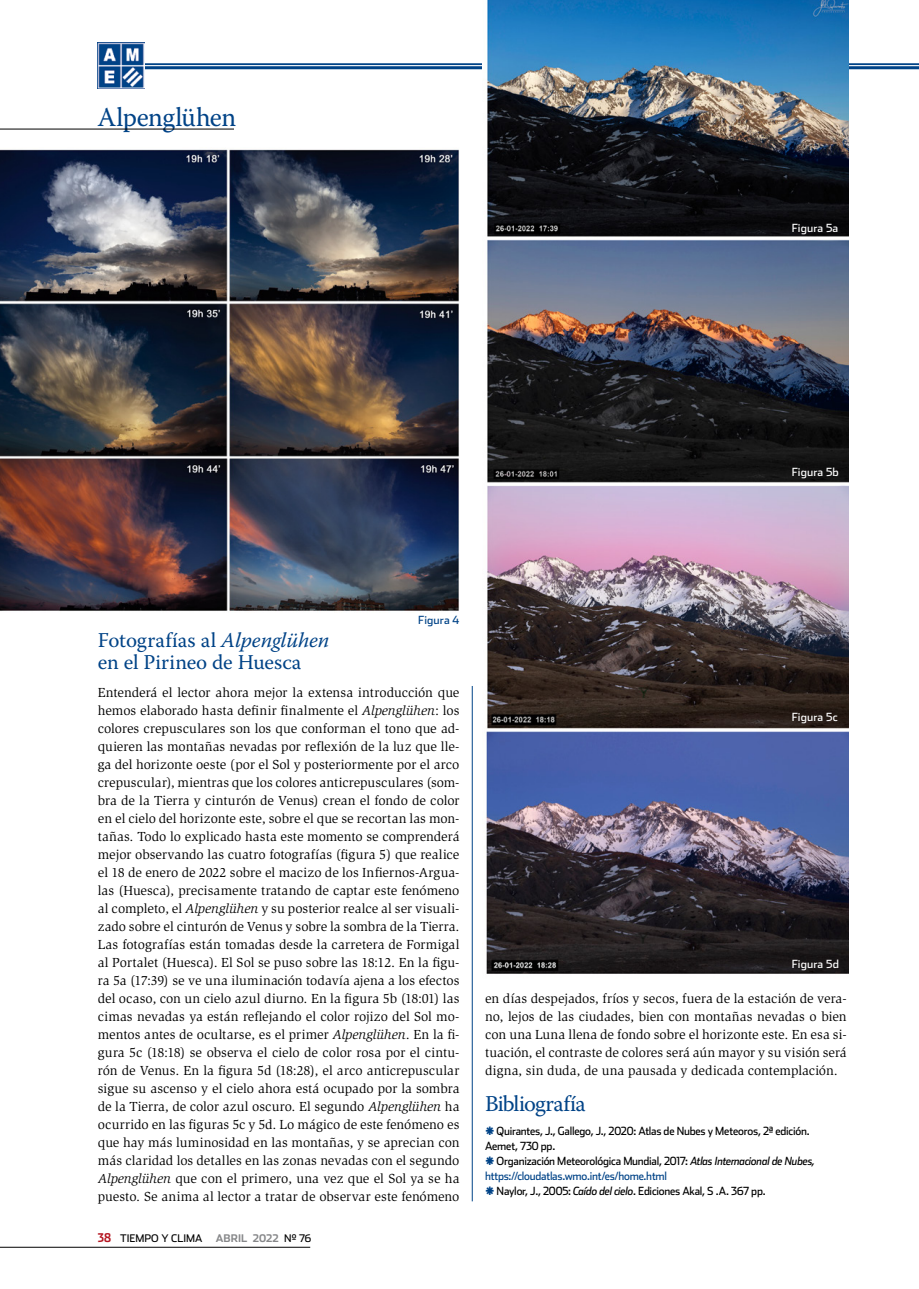
<style>
.page{position:relative;width:919px;height:1289px;background:#fff}
.page>*{position:absolute;margin:0;border:0;box-sizing:border-box;transform-origin:0 0}
.t1{font:27px "Warnock Pro";letter-spacing:-.025em;color:#004387}
.t2{font:22.5px "Warnock Pro";letter-spacing:-.03em;color:#004387}
.t3{font:21px/22.5px "Warnock Pro";color:#004387}
.t4{font:13.5px/18px "Slimbach Std";color:#000;text-align:justify}
.t5{font:11.25px/15px "Stainless";letter-spacing:-.02em;color:#000;scale:.95 1}
.t6{font:11.25px "Stainless";letter-spacing:-.02em;color:#004387;scale:.95 1}
.t7{font:11.25px "Stainless";letter-spacing:.01em;color:#fff}
.t8{font:11.25px "Stainless";letter-spacing:-.02em;color:#004387}
.t9{font:10.5px "Stainless";color:#000}
.t10{font:700 10.5px "Stainless";color:#87888a}
.s1{font-style:italic}
.s2{font-family:"Stainless Cond";font-weight:700;font-size:12px;color:#b51621}
.s3{font-weight:400;color:#000}
</style>
<div class="page">
<hr style="left:0;top:1246px;width:310px;height:1px;background:#000">
<svg style="left:144px;top:63px;width:774px;height:6px;background:#195593"></svg>
<img style="left:98px;top:43px;width:46px;height:46px">
<hr style="left:143px;top:65px;width:775px;height:1px;background:#fff">
<hr style="left:472px;top:686px;width:1px;height:515px;background:#004387">
<hr style="left:0;top:129px;width:234px;height:1px;background:#000">
<img style="left:0;top:149px;width:459px;height:462px">
<img style="left:483px;top:0;width:365px;height:974px">
<h1 class="t1" style="left:97px;top:101px;width:140px">Alpenglühen</h1>
<p class="t7" style="left:791px;top:221px;width:48px">Figura 5a</p>
<p class="t7" style="left:791px;top:466px;width:49px">Figura 5b</p>
<p class="t8" style="left:418px;top:613px;width:43px">Figura 4</p>
<h3 class="t3" style="left:98px;top:628px;width:233px">Fotografías al <span class="s1">Alpenglühen </span>en el Pirineo de Huesca</h3>
<p class="t4" style="left:98px;top:683px;width:363px">Entenderá el lector ahora mejor la extensa introducción que hemos elaborado hasta definir finalmente el <span class="s1">Alpenglühen</span>: los colores crepusculares son los que conforman el tono que ad&shy;quieren las montañas nevadas por reflexión de la luz que lle&shy;ga del horizonte oeste (por el Sol y posteriormente por el arco crepuscular), mientras que los colores anticrepusculares (som&shy;bra de la Tierra y cinturón de Venus) crean el fondo de color en el cielo del horizonte este, sobre el que se recortan las mon&shy;tañas. Todo lo explicado hasta este momento se comprenderá mejor observando las cuatro fotografías (figura 5) que realice el 18 de enero de 2022 sobre el macizo de los Infiernos-Argua&shy;las (Huesca), precisamente tratando de captar este fenómeno al completo, el <span class="s1">Alpenglühen</span> y su posterior realce al ser visuali&shy;zado sobre el cinturón de Venus y sobre la sombra de la Tierra.<br>Las fotografías están tomadas desde la carretera de Formigal al Portalet (Huesca). El Sol se puso sobre las 18:12. En la figu&shy;ra 5a (17:39) se ve una iluminación todavía ajena a los efectos del ocaso, con un cielo azul diurno. En la figura 5b (18:01) las cimas nevadas ya están reflejando el color rojizo del Sol mo&shy;mentos antes de ocultarse, es el primer <span class="s1">Alpenglühen</span>. En la fi&shy;gura 5c (18:18) se observa el cielo de color rosa por el cintu&shy;rón de Venus. En la figura 5d (18:28), el arco anticrepuscular sigue su ascenso y el cielo ahora está ocupado por la sombra de la Tierra, de color azul oscuro. El segundo <span class="s1">Alpenglühen</span> ha ocurrido en las figuras 5c y 5d. Lo mágico de este fenómeno es que hay más luminosidad en las montañas, y se aprecian con más claridad los detalles en las zonas nevadas con el segundo <span class="s1">Alpenglühen</span> que con el primero, una vez que el Sol ya se ha puesto. Se anima al lector a tratar de observar este fenómeno</p>
<p class="t9" style="left:98px;top:1231px;width:106px"><span class="s2">38</span> TIEMPO Y CLIMA</p>
<p class="t10" style="left:216px;top:1231px;width:97px">ABRIL 2022 <span class="s3">Nº 76</span></p>
<p class="t7" style="left:791px;top:710px;width:48px">Figura 5c</p>
<p class="t7" style="left:791px;top:957px;width:49px">Figura 5d</p>
<p class="t4" style="left:485px;top:989px;width:363px">en días despejados, fríos y secos, fuera de la estación de vera&shy;no, lejos de las ciudades, bien con montañas nevadas o bien con una Luna llena de fondo sobre el horizonte este. En esa si&shy;tuación, el contraste de colores será aún mayor y su visión será digna, sin duda, de una pausada y dedicada contemplación.</p>
<h2 class="t2" style="left:485px;top:1090px;width:102px">Bibliografía</h2>
<p class="t5" style="left:485px;top:1123px;width:343px;text-indent:12px">Quirantes, J., Gallego, J., 2020: Atlas de Nubes y Meteoros, 2ª edición.<br>Aemet, 730 pp.</p>
<p class="t5" style="left:496px;top:1153px;width:337px">Organización Meteorológica Mundial, 2017: <span class="s1">Atlas Internacional de Nubes,</span></p>
<p class="t6" style="left:485px;top:1169px;width:193px">https://cloudatlas.wmo.int/es/home.html</p>
<p class="t5" style="left:496px;top:1183px;width:284px">Naylor, J., 2005: <span class="s1">Caído del cielo</span>. Ediciones Akal, S .A. 367 pp.</p>
</div>
